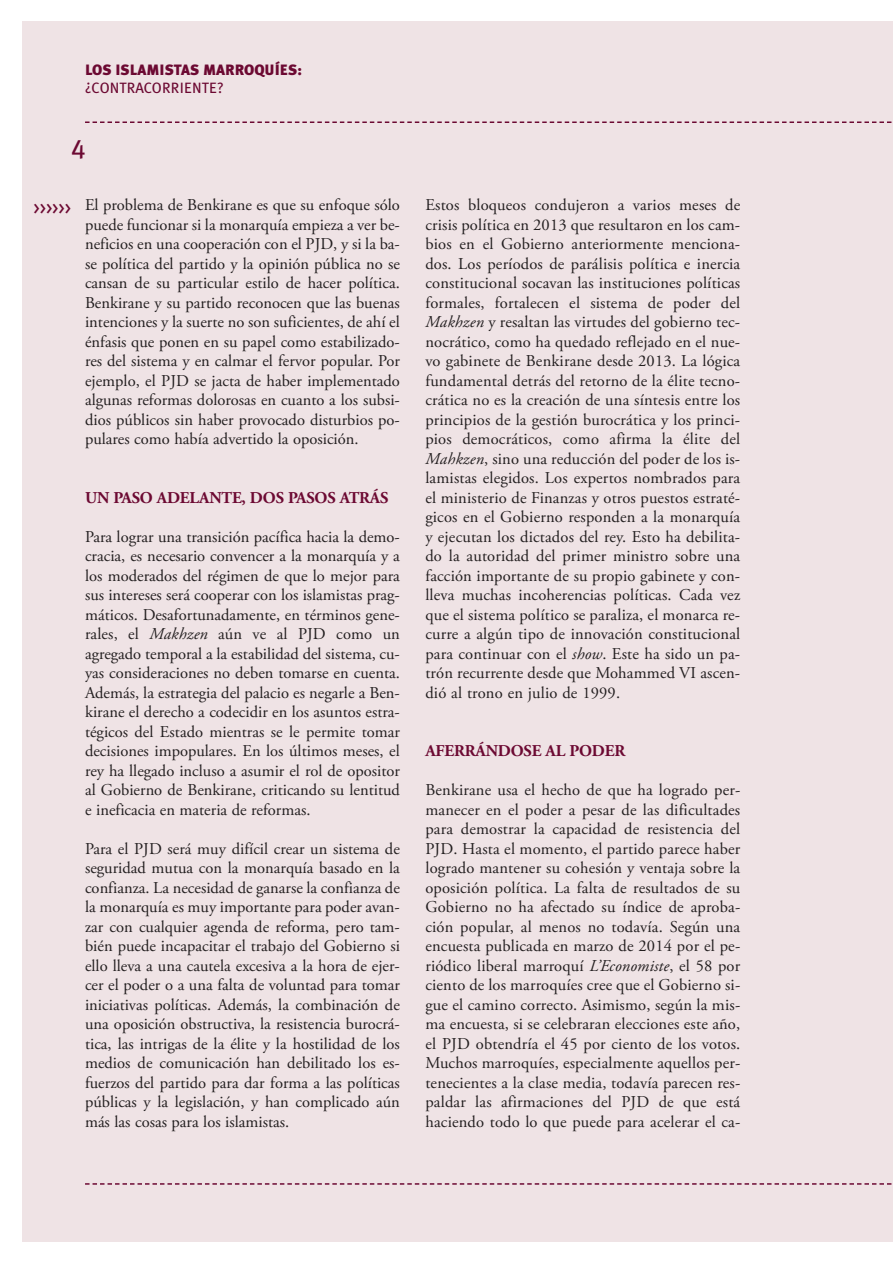
<style>
.page{position:relative;width:893px;height:1263px;background:#fff}
.page>*{position:absolute;margin:0;border:0;box-sizing:border-box;transform-origin:0 0}
.t1{font:27px "Meta Plus Book Caps";color:#6c0932}
.t2{font:18px "Meta Plus Book Caps";color:#6c0932}
.t3{font:16.5px/19.5px "Adobe Garamond Pro";color:#231f20;text-align:justify}
.t4{font:700 16.5px "Adobe Garamond Pro";letter-spacing:-.01em;color:#6c0932}
.t5{font:900 15px "Meta Plus";color:#6c0932}
.t6{font:15px "Meta Plus";color:#6c0932}
.s1{font-style:italic}
</style>
<div class="page">
<div style="left:22px;top:22px;width:871px;height:1220px;background:#efe3e5"></div>
<svg style="left:85px;top:121px;width:807px;height:2px"></svg>
<svg style="left:85px;top:1183px;width:807px;height:2px"></svg>
<p class="t5" style="left:85px;top:61px;width:218px">LOS ISLAMISTAS MARROQUÍES:</p>
<p class="t6" style="left:85px;top:79px;width:140px">¿CONTRACORRIENTE?</p>
<h1 class="t1" style="left:71px;top:133px;width:16px">4</h1>
<p class="t2" style="left:34px;top:197px;width:39px">&gt;&gt;&gt;&gt;&gt;&gt;</p>
<p class="t3" style="left:85px;top:196px;width:316px">El problema de Benkirane es que su enfoque sólo puede funcionar si la monarquía empieza a ver be&shy;neficios en una cooperación con el PJD, y si la ba&shy;se política del partido y la opinión pública no se cansan de su particular estilo de hacer política.<br>Benkirane y su partido reconocen que las buenas intenciones y la suerte no son suficientes, de ahí el énfasis que ponen en su papel como estabilizado&shy;res del sistema y en calmar el fervor popular. Por ejemplo, el PJD se jacta de haber implementado algunas reformas dolorosas en cuanto a los subsi&shy;dios públicos sin haber provocado disturbios po&shy;pulares como había advertido la oposición.</p>
<p class="t4" style="left:85px;top:491px;width:305px">UN PASO ADELANTE, DOS PASOS ATRÁS</p>
<p class="t3" style="left:85px;top:528px;width:316px">Para lograr una transición pacífica hacia la demo&shy;cracia, es necesario convencer a la monarquía y a los moderados del régimen de que lo mejor para sus intereses será cooperar con los islamistas prag&shy;máticos. Desafortunadamente, en términos gene&shy;rales, el <span class="s1">Makhzen</span> aún ve al PJD como un agregado temporal a la estabilidad del sistema, cu&shy;yas consideraciones no deben tomarse en cuenta.<br>Además, la estrategia del palacio es negarle a Ben&shy;kirane el derecho a codecidir en los asuntos estra&shy;tégicos del Estado mientras se le permite tomar decisiones impopulares. En los últimos meses, el rey ha llegado incluso a asumir el rol de opositor al Gobierno de Benkirane, criticando su lentitud e ineficacia en materia de reformas.</p>
<p class="t3" style="left:85px;top:840px;width:316px">Para el PJD será muy difícil crear un sistema de seguridad mutua con la monarquía basado en la confianza. La necesidad de ganarse la confianza de la monarquía es muy importante para poder avan&shy;zar con cualquier agenda de reforma, pero tam&shy;bién puede incapacitar el trabajo del Gobierno si ello lleva a una cautela excesiva a la hora de ejer&shy;cer el poder o a una falta de voluntad para tomar iniciativas políticas. Además, la combinación de una oposición obstructiva, la resistencia burocrá&shy;tica, las intrigas de la élite y la hostilidad de los medios de comunicación han debilitado los es&shy;fuerzos del partido para dar forma a las políticas públicas y la legislación, y han complicado aún más las cosas para los islamistas.</p>
<p class="t3" style="left:425px;top:196px;width:316px">Estos bloqueos condujeron a varios meses de crisis política en 2013 que resultaron en los cam&shy;bios en el Gobierno anteriormente menciona&shy;dos. Los períodos de parálisis política e inercia constitucional socavan las instituciones políticas formales, fortalecen el sistema de poder del <span class="s1">Makhzen</span> y resaltan las virtudes del gobierno tec&shy;nocrático, como ha quedado reflejado en el nue&shy;vo gabinete de Benkirane desde 2013. La lógica fundamental detrás del retorno de la élite tecno&shy;crática no es la creación de una síntesis entre los principios de la gestión burocrática y los princi&shy;pios democráticos, como afirma la élite del <span class="s1">Mahkzen</span>, sino una reducción del poder de los is&shy;lamistas elegidos. Los expertos nombrados para el ministerio de Finanzas y otros puestos estraté&shy;gicos en el Gobierno responden a la monarquía y ejecutan los dictados del rey. Esto ha debilita&shy;do la autoridad del primer ministro sobre una facción importante de su propio gabinete y con&shy;lleva muchas incoherencias políticas. Cada vez que el sistema político se paraliza, el monarca re&shy;curre a algún tipo de innovación constitucional para continuar con el <span class="s1">show</span>. Este ha sido un pa&shy;trón recurrente desde que Mohammed VI ascen&shy;dió al trono en julio de 1999.</p>
<p class="t4" style="left:425px;top:744px;width:201px">AFERRÁNDOSE AL PODER</p>
<p class="t3" style="left:425px;top:781px;width:316px">Benkirane usa el hecho de que ha logrado per&shy;manecer en el poder a pesar de las dificultades para demostrar la capacidad de resistencia del PJD. Hasta el momento, el partido parece haber logrado mantener su cohesión y ventaja sobre la oposición política. La falta de resultados de su Gobierno no ha afectado su índice de aproba&shy;ción popular, al menos no todavía. Según una encuesta publicada en marzo de 2014 por el pe&shy;riódico liberal marroquí <span class="s1">L’Economiste</span>, el 58 por ciento de los marroquíes cree que el Gobierno si&shy;gue el camino correcto. Asimismo, según la mis&shy;ma encuesta, si se celebraran elecciones este año, el PJD obtendría el 45 por ciento de los votos.<br>Muchos marroquíes, especialmente aquellos per&shy;tenecientes a la clase media, todavía parecen res&shy;paldar las afirmaciones del PJD de que está haciendo todo lo que puede para acelerar el ca-</p>
</div>
